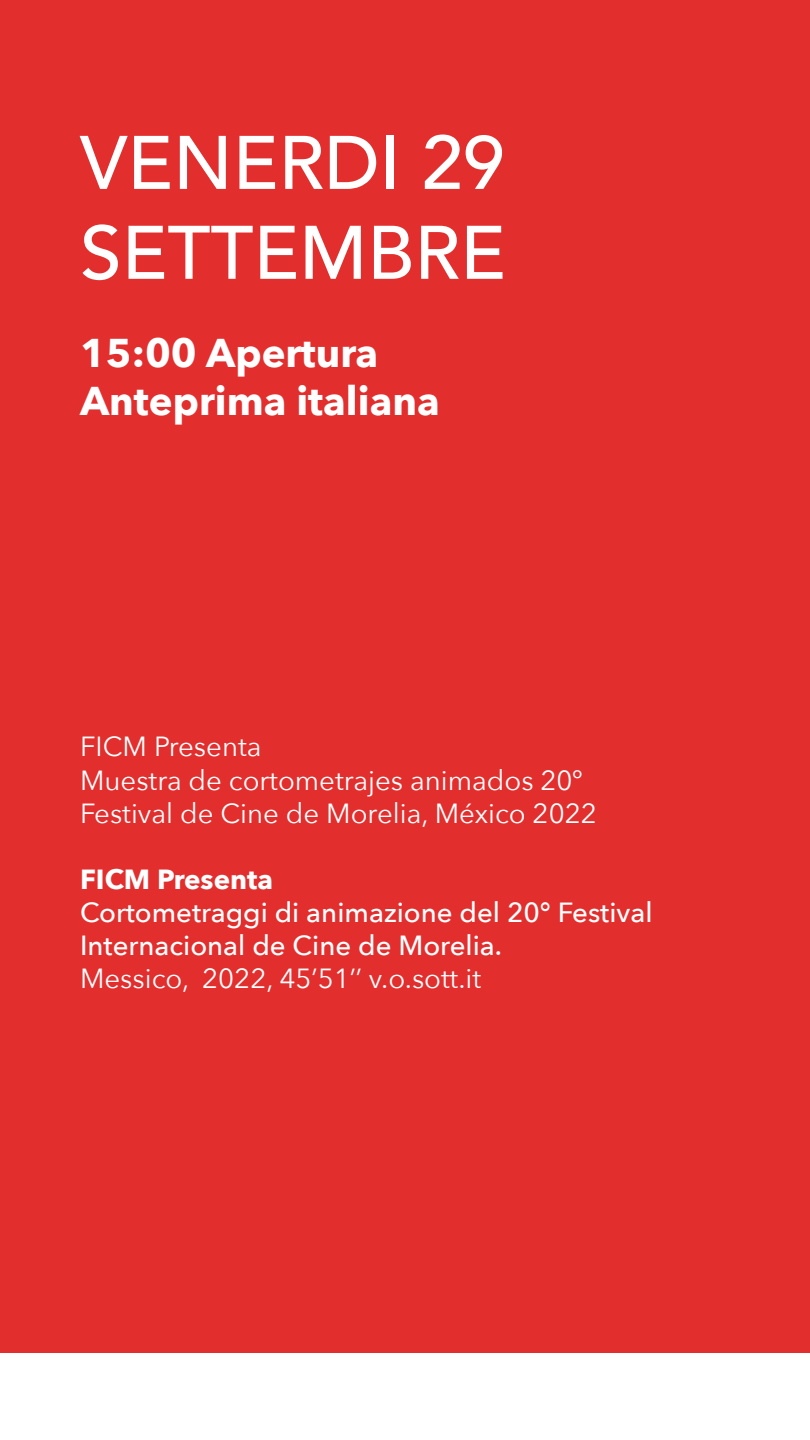
<style>
.page{position:relative;width:810px;height:1440px;background:#e32e2e}
.page>*{position:absolute;margin:0;border:0;box-sizing:border-box;transform-origin:0 0}
.t1{font:500 74.93px/89.9px "Avenir";color:#fff}
.t2{font:700 40.05px "Avenir Next";color:#fff}
.t3{font:27.6px/33.2px "Avenir Next";color:#fff}
.t4{font:500 27.6px/33.2px "Avenir Next";color:#fff}
.t5{font:700 27.6px "Avenir Next";color:#fff}
</style>
<div class="page">
<div style="left:0;top:1353px;width:810px;height:87px;background:#fff"></div>
<p class="t1" style="left:80px;top:114px;width:427px">VENERDI 29<br>SETTEMBRE</p>
<p class="t2" style="left:80px;top:318px;width:300px">15:00 Apertura</p>
<p class="t2" style="left:80px;top:366px;width:361px">Anteprima italiana</p>
<p class="t3" style="left:80px;top:729px;width:183px">FICM Presenta</p>
<p class="t3" style="left:80px;top:762px;width:518px">Muestra de cortometrajes animados 20º<br>Festival de Cine de Morelia, México 2022</p>
<p class="t5" style="left:80px;top:855px;width:195px">FICM Presenta</p>
<p class="t4" style="left:80px;top:895px;width:574px">Cortometraggi di animazione del 20° Festival<br>Internacional de Cine de Morelia.</p>
<p class="t3" style="left:80px;top:961px;width:403px">Messico, 2022, 45’51’’ v.o.sott.it</p>
</div>
